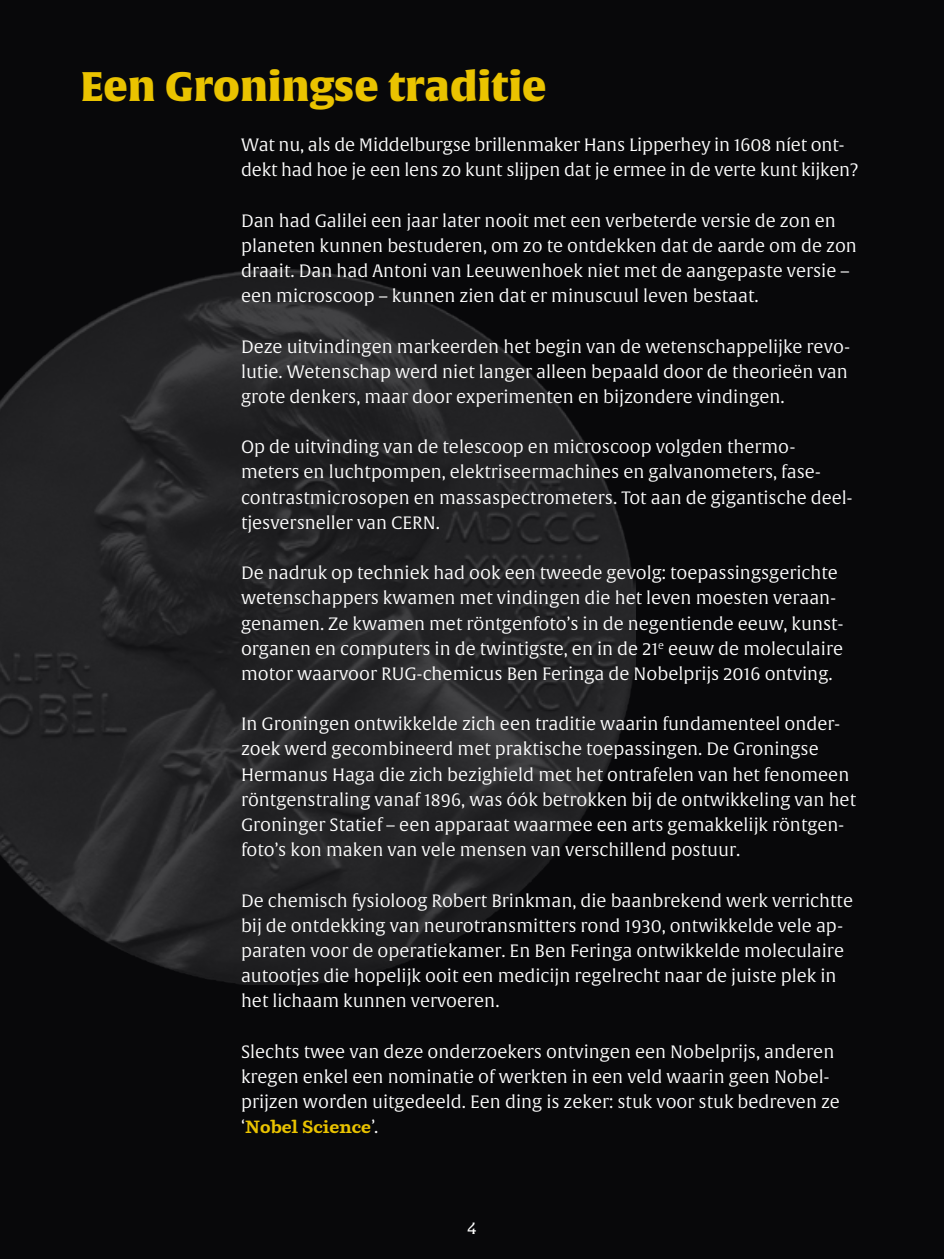
<style>
.page{position:relative;width:944px;height:1259px;background:#08080a}
.page>*{position:absolute;margin:0;border:0;box-sizing:border-box;transform-origin:0 0}
.t1{font:40.5px "Alverata Bl";color:#eac300}
.t2{font:17.55px/25.2px "Alverata Lt";color:#fff}
.t3{font:700 17.55px "Parry LF";color:#eac300}
.t4{font:15.75px "Alverata Informal";color:#fff}
.s1{font-family:"Alverata Lt";font-weight:400;color:#fff}
</style>
<div class="page">
<img style="left:0;top:269px;width:635px;height:716px">
<h1 class="t1" style="left:80px;top:61px;width:468px">Een Groningse traditie</h1>
<p class="t2" style="left:241px;top:133px;width:619px">Wat nu, als de Middelburgse brillenmaker Hans Lipperhey in 1608 níet ont&shy;dekt had hoe je een lens zo kunt slijpen dat je ermee in de verte kunt kijken?</p>
<p class="t2" style="left:241px;top:208px;width:617px">Dan had Galilei een jaar later nooit met een verbeterde versie de zon en planeten kunnen bestuderen, om zo te ontdekken dat de aarde om de zon draait. Dan had Antoni van Leeuwenhoek niet met de aangepaste versie – een microscoop – kunnen zien dat er minuscuul leven bestaat.</p>
<p class="t2" style="left:241px;top:334px;width:610px">Deze uitvindingen markeerden het begin van de wetenschappelijke revo&shy;lutie. Wetenschap werd niet langer alleen bepaald door de theorieën van grote denkers, maar door experimenten en bijzondere vindingen.</p>
<p class="t2" style="left:241px;top:435px;width:613px">Op de uitvinding van de telescoop en microscoop volgden thermo&shy;meters en luchtpompen, elektriseermachines en galvanometers, fase&shy;contrastmicrosopen en massaspectrometers. Tot aan de gigantische deel&shy;tjesversneller van CERN.</p>
<p class="t2" style="left:241px;top:561px;width:604px">De nadruk op techniek had ook een tweede gevolg: toepassingsgerichte wetenschappers kwamen met vindingen die het leven moesten veraan&shy;genamen. Ze kwamen met röntgenfoto’s in de negentiende eeuw, kunst&shy;organen en computers in de twintigste, en in de 21<sup>e</sup> eeuw de moleculaire motor waarvoor RUG-chemicus Ben Feringa de Nobelprijs 2016 ontving.</p>
<p class="t2" style="left:241px;top:712px;width:617px">In Groningen ontwikkelde zich een traditie waarin fundamenteel onder&shy;zoek werd gecombineerd met praktische toepassingen. De Groningse Hermanus Haga die zich bezighield met het ontrafelen van het fenomeen röntgenstraling vanaf 1896, was óók betrokken bij de ontwikkeling van het Groninger Statief – een apparaat waarmee een arts gemakkelijk röntgen&shy;foto’s kon maken van vele mensen van verschillend postuur.</p>
<p class="t2" style="left:241px;top:888px;width:614px">De chemisch fysioloog Robert Brinkman, die baanbrekend werk verrichtte bij de ontdekking van neurotransmitters rond 1930, ontwikkelde vele ap&shy;paraten voor de operatiekamer. En Ben Feringa ontwikkelde moleculaire autootjes die hopelijk ooit een medicijn regelrecht naar de juiste plek in het lichaam kunnen vervoeren.</p>
<p class="t2" style="left:241px;top:1039px;width:600px">Slechts twee van deze onderzoekers ontvingen een Nobelprijs, anderen kregen enkel een nominatie of werkten in een veld waarin geen Nobel&shy;prijzen worden uitgedeeld. Een ding is zeker: stuk voor stuk bedreven ze</p>
<p class="t3" style="left:241px;top:1115px;width:139px"><span class="s1">‘</span>Nobel Science<span class="s1">’.</span></p>
<p class="t4" style="left:467px;top:1218px;width:11px">4</p>
</div>
